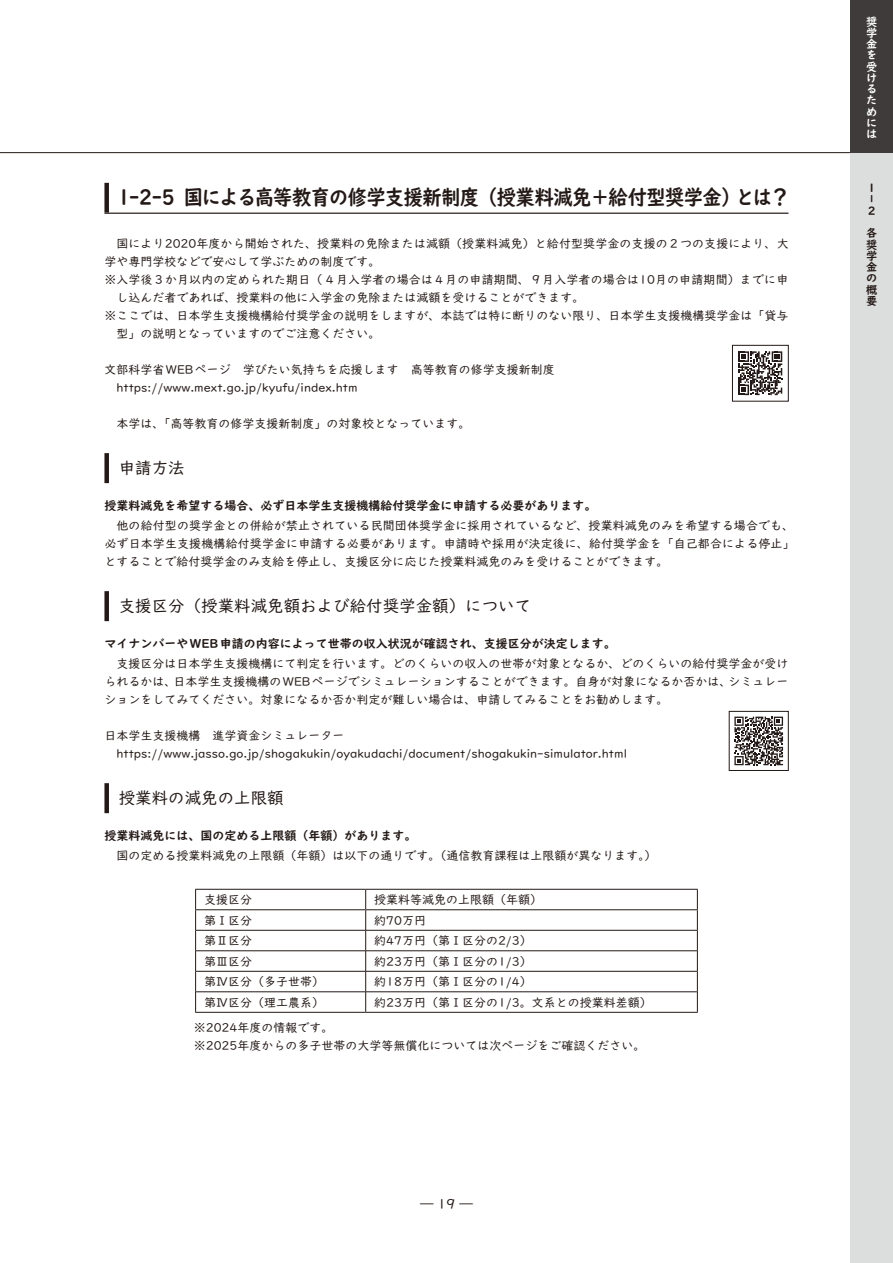
<style>
.page{position:relative;width:893px;height:1263px;background:#fff}
.page>*{position:absolute;margin:0;border:0;box-sizing:border-box;transform-origin:0 0}
.t1{font:700 21px "UD Digi Kyokasho Pro N";letter-spacing:-.03em;color:#231916;scale:.92 1}
.t2{font:700 16.8px "UD Digi Kyokasho Pro N";color:#231916;scale:.67 1}
.t3{font:16.5px "UD Digi Kyokasho Pro N";color:#231916}
.t4{font:13.5px "UD Digi Kyokasho Pro N";color:#231916}
.t5{font:12px/18px "UD Digi Kyokasho Pro N";color:#231916}
.t6{font:700 12px "UD Digi Kyokasho Pro N";color:#231916}
.t7{font:700 11.25px/11.2px "UD Digi Kyokasho Pro N";color:#fff}
.t8{font:700 11.25px/11.2px "UD Digi Kyokasho Pro N";color:#231916}
</style>
<div class="page">
<hr style="left:0;top:152px;width:851px;height:1px;background:#231916">
<div style="left:104px;top:183px;width:5px;height:30px;background:#231916"></div>
<hr style="left:104px;top:213px;width:684px;height:1px;background:#231916">
<div style="left:104px;top:453px;width:5px;height:30px;background:#231916"></div>
<div style="left:104px;top:591px;width:5px;height:30px;background:#231916"></div>
<div style="left:104px;top:783px;width:5px;height:30px;background:#231916"></div>
<hr style="left:196px;top:930px;width:170px;height:1px;background:#231916">
<hr style="left:366px;top:930px;width:331px;height:1px;background:#231916">
<hr style="left:196px;top:950px;width:170px;height:1px;background:#231916">
<hr style="left:366px;top:950px;width:331px;height:1px;background:#231916">
<hr style="left:196px;top:971px;width:170px;height:1px;background:#231916">
<hr style="left:366px;top:971px;width:331px;height:1px;background:#231916">
<hr style="left:196px;top:991px;width:170px;height:1px;background:#231916">
<hr style="left:366px;top:991px;width:331px;height:1px;background:#231916">
<svg style="left:365px;top:890px;width:1px;height:122px"></svg>
<hr style="left:195px;top:889px;width:171px;height:1px;background:#231916">
<hr style="left:366px;top:889px;width:332px;height:1px;background:#231916">
<svg style="left:195px;top:890px;width:1px;height:122px"></svg>
<svg style="left:697px;top:890px;width:1px;height:122px"></svg>
<hr style="left:195px;top:1012px;width:171px;height:1px;background:#231916">
<hr style="left:366px;top:1012px;width:332px;height:1px;background:#231916">
<hr style="left:195px;top:909px;width:171px;height:1px;background:#231916">
<hr style="left:366px;top:909px;width:332px;height:1px;background:#231916">
<div style="left:732px;top:345px;width:56px;height:56px;border:1px solid #231916"></div>
<svg style="left:738px;top:351px;width:44px;height:44px"></svg>
<div style="left:729px;top:711px;width:59px;height:60px;border:1px solid #231916"></div>
<svg style="left:734px;top:717px;width:49px;height:48px"></svg>
<div style="left:850px;top:0;width:43px;height:153px;background:#3f3b3a"></div>
<div style="left:850px;top:153px;width:43px;height:1110px;background:#dcdddd"></div>
<h1 class="t1" style="left:117px;top:179px;width:733px">1-2-5 国による高等教育の修学支援新制度（授業料減免＋給付型奨学金）とは？</h1>
<p class="t5" style="left:116px;top:234px;width:674px">国により2020年度から開始された、授業料の免除または減額（授業料減免）と給付型奨学金の支援の２つの支援により、大</p>
<p class="t5" style="left:104px;top:252px;width:277px">学や専門学校などで安心して学ぶための制度です。</p>
<p class="t5" style="left:104px;top:270px;width:685px">※入学後３か月以内の定められた期日（４月入学者の場合は４月の申請期間、９月入学者の場合は10月の申請期間）までに申</p>
<p class="t5" style="left:116px;top:288px;width:470px">し込んだ者であれば、授業料の他に入学金の免除または減額を受けることができます。</p>
<p class="t5" style="left:104px;top:306px;width:686px">※ここでは、日本学生支援機構給付奨学金の説明をしますが、本誌では特に断りのない限り、日本学生支援機構奨学金は「貸与</p>
<p class="t5" style="left:116px;top:324px;width:265px">型」の説明となっていますのでご注意ください。</p>
<p class="t5" style="left:104px;top:360px;width:452px">文部科学省WEBページ　学びたい気持ちを応援します　高等教育の修学支援新制度　https://www.mext.go.jp/kyufu/index.htm</p>
<p class="t5" style="left:116px;top:414px;width:356px">本学は、「高等教育の修学支援新制度」の対象校となっています。</p>
<h3 class="t3" style="left:119px;top:454px;width:67px">申請方法</h3>
<p class="t6" style="left:104px;top:496px;width:494px">授業料減免を希望する場合、必ず日本学生支援機構給付奨学金に申請する必要があります。</p>
<p class="t5" style="left:104px;top:516px;width:692px;text-align:justify;text-indent:12px">他の給付型の奨学金との併給が禁止されている民間団体奨学金に採用されているなど、授業料減免のみを希望する場合でも、必ず日本学生支援機構給付奨学金に申請する必要があります。申請時や採用が決定後に、給付奨学金を「自己都合による停止」とすることで給付奨学金のみ支給を停止し、支援区分に応じた授業料減免のみを受けることができます。</p>
<h3 class="t3" style="left:119px;top:592px;width:414px">支援区分（授業料減免額および給付奨学金額）について</h3>
<p class="t6" style="left:104px;top:634px;width:513px">マイナンバーやWEB申請の内容によって世帯の収入状況が確認され、支援区分が決定します。</p>
<p class="t5" style="left:104px;top:654px;width:686px;text-align:justify;text-indent:12px">支援区分は日本学生支援機構にて判定を行います。どのくらいの収入の世帯が対象となるか、どのくらいの給付奨学金が受けられるかは、日本学生支援機構のWEBページでシミュレーションすることができます。自身が対象になるか否かは、シミュレーションをしてみてください。対象になるか否か判定が難しい場合は、申請してみることをお勧めします。</p>
<p class="t5" style="left:104px;top:726px;width:524px">日本学生支援機構　進学資金シミュレーター　https://www.jasso.go.jp/shogakukin/oyakudachi/document/shogakukin-simulator.html</p>
<h3 class="t3" style="left:119px;top:784px;width:166px">授業料の減免の上限額</h3>
<p class="t6" style="left:104px;top:826px;width:314px">授業料減免には、国の定める上限額（年額）があります。</p>
<p class="t5" style="left:116px;top:846px;width:542px">国の定める授業料減免の上限額（年額）は以下の通りです。（通信教育課程は上限額が異なります。）</p>
<p class="t5" style="left:204px;top:890px;width:49px">支援区分</p>
<p class="t5" style="left:374px;top:890px;width:170px">授業料等減免の上限額（年額）</p>
<p class="t5" style="left:204px;top:910px;width:49px">第Ⅰ区分</p>
<p class="t5" style="left:374px;top:910px;width:53px">約70万円</p>
<p class="t5" style="left:204px;top:931px;width:49px">第Ⅱ区分</p>
<p class="t5" style="left:374px;top:931px;width:159px">約47万円（第Ⅰ区分の2/3）</p>
<p class="t5" style="left:204px;top:951px;width:49px">第Ⅲ区分</p>
<p class="t5" style="left:374px;top:951px;width:159px">約23万円（第Ⅰ区分の1/3）</p>
<p class="t5" style="left:204px;top:972px;width:121px">第Ⅳ区分（多子世帯）</p>
<p class="t5" style="left:374px;top:972px;width:159px">約18万円（第Ⅰ区分の1/4）</p>
<p class="t5" style="left:204px;top:992px;width:121px">第Ⅳ区分（理工農系）</p>
<p class="t5" style="left:374px;top:992px;width:279px">約23万円（第Ⅰ区分の1/3。文系との授業料差額）</p>
<p class="t5" style="left:194px;top:1018px;width:453px">※2024年度の情報です。<br>※2025年度からの多子世帯の大学等無償化については次ページをご確認ください。</p>
<p class="t4" style="left:420px;top:1193px;width:54px">―19―</p>
<p class="t7" style="left:866px;top:15px;width:12px">奨学金を受けるためには</p>
<p class="t8" style="left:866px;top:182px;width:8px">１</p>
<h2 class="t2" style="left:866px;top:185px;width:11px">︲</h2>
<p class="t8" style="left:866px;top:199px;width:12px;line-height:22.4px">２各</p>
<p class="t8" style="left:866px;top:239px;width:12px;text-align:justify">奨学金の概要</p>
</div>
